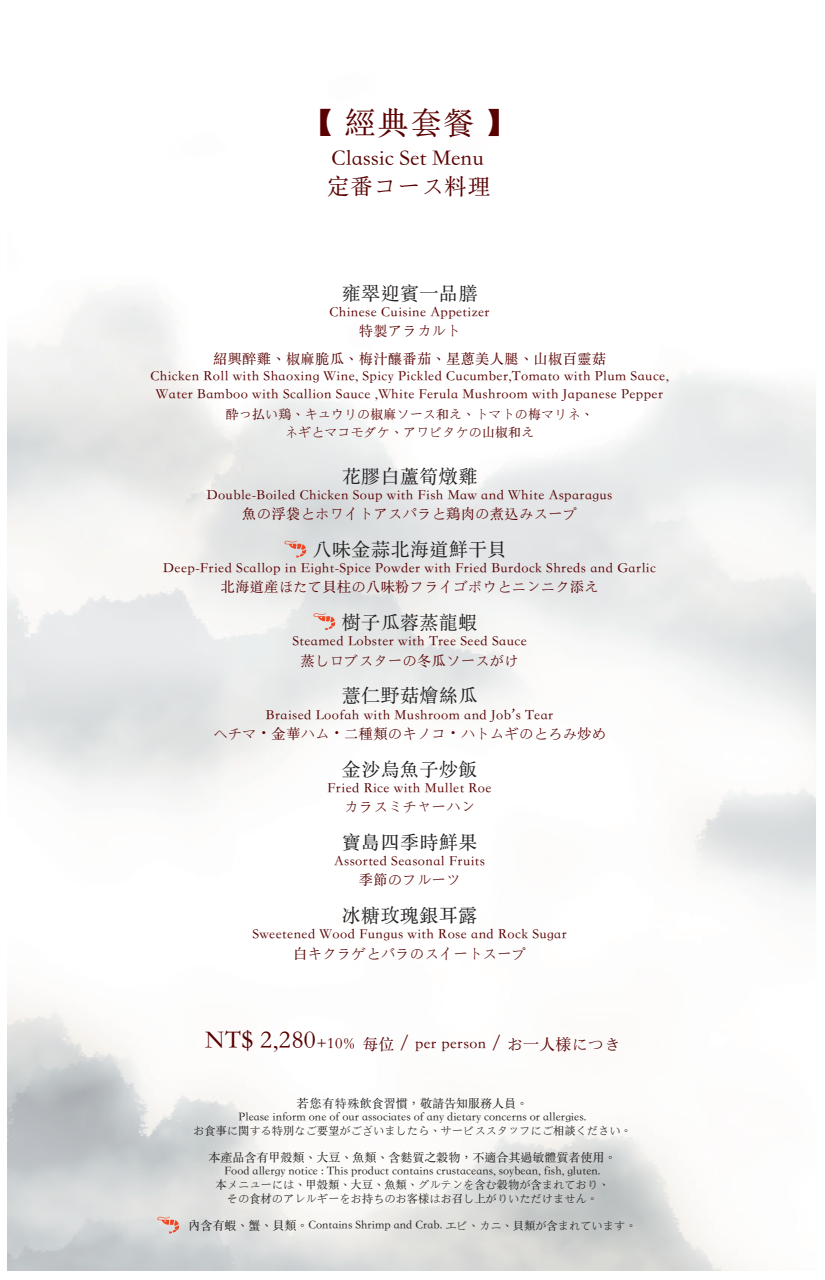
<style>
.page{position:relative;width:825px;height:1280px;background:#fff}
.page>*{position:absolute;margin:0;border:0;box-sizing:border-box;transform-origin:0 0}
.t1{font:31.35px "ST Songti TC Regular";color:#590001}
.t2{font:22.35px/27px "ST Songti TC Regular";letter-spacing:-.005em;color:#590001}
.t3{font:18.9px "ST Songti TC Regular";letter-spacing:.025em;color:#231f20}
.t4{font:15.75px "ST Songti TC Regular";letter-spacing:.025em;color:#590001}
.t5{font:14.25px/18.3px "ST Songti TC Regular";letter-spacing:.025em;color:#590001;text-align:center}
.t6{font:12.75px/18.3px "ST Songti TC Regular";letter-spacing:.025em;color:#590001;text-align:center}
.t7{font:12px/13.5px "ST Songti TC Regular";color:#231f20;text-align:center}
.t8{font:11.25px/13.5px "ST Songti TC Regular";color:#231f20;text-align:center}
.s1{font-family:"Koz Go Pr 6 N"}
.s2{font-size:25.2px}
.s3{font-size:18.9px}
.s4{font-size:11.25px}
</style>
<div class="page">
<svg style="left:157px;top:1216px;width:22px;height:17px"></svg>
<svg style="left:284px;top:541px;width:22px;height:16px"></svg>
<svg style="left:313px;top:613px;width:22px;height:17px"></svg>
<h1 class="t1" style="left:302px;top:103px;width:216px">【 經典套餐 】</h1>
<h2 class="t2" style="left:327px;top:145px;width:165px">Classic Set Menu定番コース料理</h2>
<h3 class="t3" style="left:342px;top:281px;width:137px">雍翠迎賓一品膳</h3>
<p class="t5" style="left:329px;top:303px;width:162px">Chinese Cuisine Appetizer特製アラカルト</p>
<p class="t5" style="left:150px;top:348px;width:520px">紹興醉雞︑椒麻脆瓜︑梅汁釀番茄︑星蔥美人腿︑山椒百靈菇<br>Chicken Roll with Shaoxing Wine, Spicy Pickled Cucumber,Tomato with Plum Sauce,<br>Water Bamboo with Scallion Sauce ,White Ferula Mushroom with Japanese Pepper</p>
<p class="t6" style="left:226px;top:404px;width:369px">酔っ払い鶏︑キュウリの椒麻ソース和え︑トマトの梅マリネ︑ネギとマコモダケ︑アワビタケの山椒和え</p>
<h3 class="t3" style="left:342px;top:464px;width:137px">花膠白蘆筍燉雞</h3>
<p class="t5" style="left:207px;top:486px;width:407px">Double-Boiled Chicken Soup with Fish Maw and White Asparagus魚の浮袋とホワイトアスパラと鶏肉の煮込みスープ</p>
<h3 class="t3" style="left:313px;top:537px;width:195px">八味金蒜北海道鮮干貝</h3>
<p class="t5" style="left:163px;top:559px;width:494px">Deep-Fried Scallop in Eight-Spice Powder with Fried Burdock Shreds and Garlic北海道産ほたて貝柱の八味粉フライゴボウとニンニク添え</p>
<h3 class="t3" style="left:342px;top:610px;width:137px">樹子瓜蓉蒸龍蝦</h3>
<p class="t5" style="left:292px;top:632px;width:236px">Steamed Lobster with Tree Seed Sauce蒸しロブスターの冬瓜ソースがけ</p>
<h3 class="t3" style="left:342px;top:684px;width:137px">薏仁野菇燴絲瓜</h3>
<p class="t5" style="left:213px;top:705px;width:394px">Braised Loofah with Mushroom and Job’s Tear<br>ヘチマ<span class="s1">・</span>金華ハム<span class="s1">・</span>二種類のキノコ<span class="s1">・</span>ハトムギのとろみ炒め</p>
<h3 class="t3" style="left:342px;top:757px;width:137px">金沙烏魚子炒飯</h3>
<p class="t5" style="left:328px;top:779px;width:166px">Fried Rice with Mullet Roeカラスミチャーハン</p>
<h3 class="t3" style="left:342px;top:830px;width:137px">寶島四季時鮮果</h3>
<p class="t5" style="left:334px;top:852px;width:152px">Assorted Seasonal Fruits季節のフルーツ</p>
<h3 class="t3" style="left:342px;top:903px;width:137px">冰糖玫瑰銀耳露</h3>
<p class="t5" style="left:252px;top:925px;width:316px">Sweetened Wood Fungus with Rose and Rock Sugar白キクラゲとバラのスイートスープ</p>
<p class="t4" style="left:205px;top:1035px;width:416px"><span class="s2">NT$ 2,280</span>+10% 每位 <span class="s3">/</span> per person <span class="s3">/</span> お一人様につき</p>
<p class="t7" style="left:239px;top:1096px;width:349px">若您有特殊飲食習慣，敬請告知服務人員︒<br>Please inform one of our associates of any dietary concerns or allergies.</p>
<p class="t8" style="left:193px;top:1124px;width:440px">お食事に関する特別なご要望がございましたら︑サービススタッフにご相談ください︒</p>
<p class="t7" style="left:208px;top:1150px;width:410px">本產品含有甲殼類︑大豆︑魚類︑含麩質之穀物，不適合其過敏體質者使用︒<br>Food allergy notice : This product contains crustaceans, soybean, fish, gluten.</p>
<p class="t8" style="left:216px;top:1178px;width:395px">本メニューには︑甲殻類︑大豆︑魚類︑グルテンを含む穀物が含まれており︑その食材のアレルギーをお持ちのお客様はお召し上がりいただけません︒</p>
<p class="t7" style="left:188px;top:1218px;width:450px">內含有蝦︑蟹︑貝類︒Contains Shrimp and Crab. <span class="s4">エビ︑カニ︑貝類が含まれています︒</span></p>
</div>
